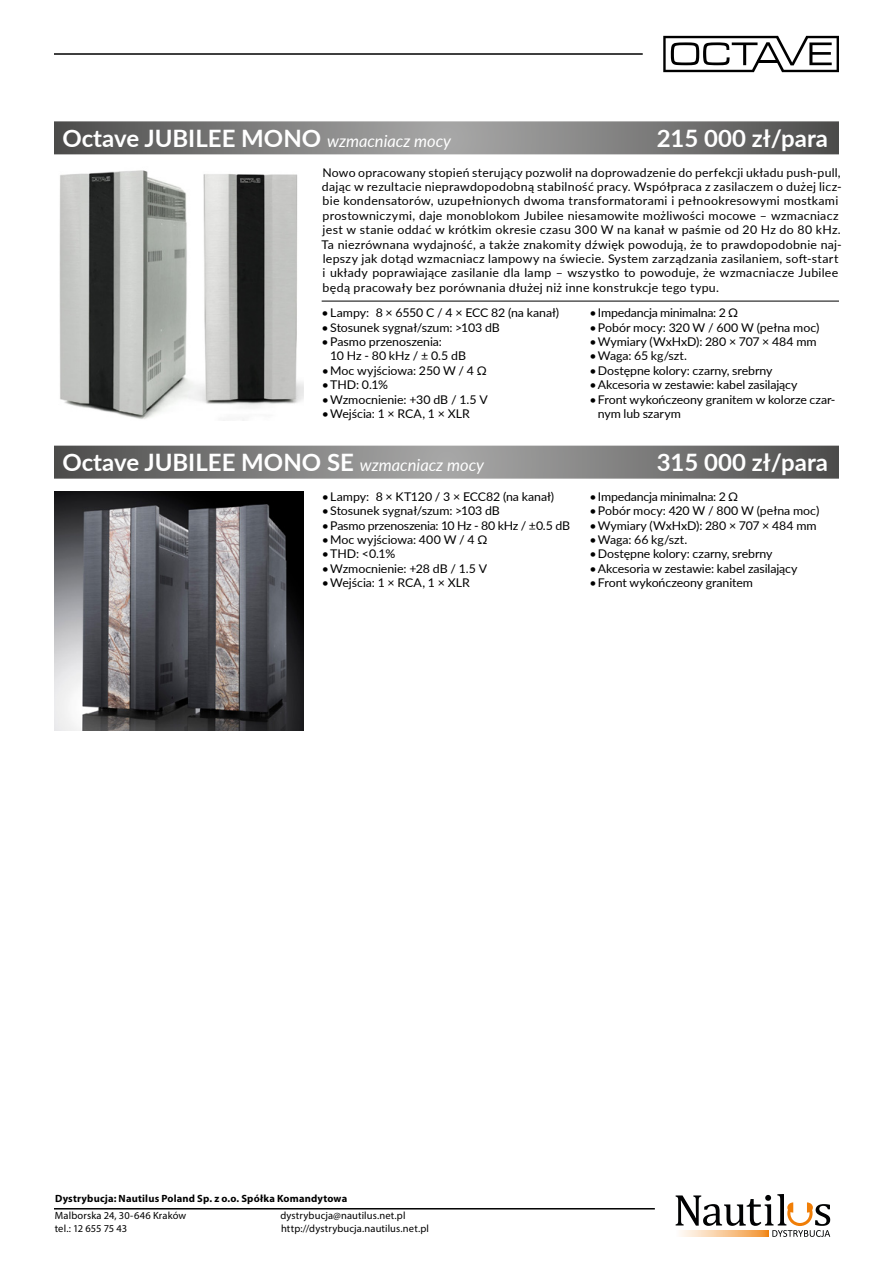
<style>
.page{position:relative;width:893px;height:1263px;background:#fff}
.page>*{position:absolute;margin:0;border:0;box-sizing:border-box;transform-origin:0 0}
.t1{font:700 24px "Lato";color:#fff}
.t2{font:12px/14.4px "Lato";letter-spacing:.015em;color:#000}
.t3{font:12px/14.4px "Lato";letter-spacing:-.005em;color:#000}
.t4{font:12px "Lato";letter-spacing:-.02em;color:#000}
.t5{font:12px "Lato";letter-spacing:-.01em;color:#000}
.t6{font:10.5px/12.6px "Myriad Pro";letter-spacing:.01em;color:#000}
.t7{font:700 10.5px "Myriad Pro";letter-spacing:.02em;color:#000}
.s1{font-weight:400;font-style:italic;font-size:16.5px}
</style>
<div class="page">
<svg style="left:676px;top:1194px;width:154px;height:43px"></svg>
<svg style="left:676px;top:1230px;width:92px;height:6px"></svg>
<hr style="left:54px;top:1208px;width:601px;height:1px;background:#000">
<hr style="left:54px;top:53px;width:589px;height:2px;background:#000">
<svg style="left:663px;top:36px;width:176px;height:36px"></svg>
<svg style="left:54px;top:121px;width:785px;height:33px;background:#7c7c7b"></svg>
<img style="left:59px;top:170px;width:245px;height:251px">
<hr style="left:322px;top:301px;width:517px;height:1px;background:#000">
<svg style="left:54px;top:446px;width:785px;height:33px;background:#7c7c7b"></svg>
<img style="left:54px;top:491px;width:250px;height:239px">
<h1 class="t1" style="left:63px;top:120px;width:390px">Octave JUBILEE MONO <span class="s1">wzmacniacz mocy</span></h1>
<h1 class="t1" style="left:657px;top:120px;width:173px">215 000 zł/para</h1>
<p class="t2" style="left:321px;top:164px;width:522px">Nowo opracowany stopień sterujący pozwolił na doprowadzenie do perfekcji układu push-pull, dając w rezultacie nieprawdopodobną stabilność pracy. Współpraca z zasilaczem o dużej licz&shy;bie kondensatorów, uzupełnionych dwoma transformatorami i pełnookresowymi mostkami prostowniczymi, daje monoblokom Jubilee niesamowite możliwości mocowe – wzmacniacz jest w stanie oddać w krótkim okresie czasu 300 W na kanał w paśmie od 20 Hz do 80 kHz.<br>Ta niezrównana wydajność, a także znakomity dźwięk powodują, że to prawdopodobnie naj&shy;lepszy jak dotąd wzmacniacz lampowy na świecie. System zarządzania zasilaniem, soft-start i układy poprawiające zasilanie dla lamp – wszystko to powoduje, że wzmacniacze Jubilee będą pracowały bez porównania dłużej niż inne konstrukcje tego typu.</p>
<p class="t3" style="left:322px;top:305px;width:239px">•Lampy: 8 × 6550 C / 4 × ECC 82 (na kanał)</p>
<p class="t3" style="left:322px;top:320px;width:180px">•Stosunek sygnał/szum: &gt;103 dB</p>
<p class="t3" style="left:330px;top:334px;width:137px;text-indent:-9px">•Pasmo przenoszenia:<br>10 Hz - 80 kHz / ± 0.5 dB</p>
<p class="t3" style="left:322px;top:363px;width:167px">•Moc wyjściowa: 250 W / 4 Ω</p>
<p class="t2" style="left:322px;top:377px;width:68px">•THD: 0.1%</p>
<p class="t3" style="left:322px;top:392px;width:168px">•Wzmocnienie: +30 dB / 1.5 V</p>
<p class="t3" style="left:322px;top:406px;width:150px">•Wejścia: 1 × RCA, 1 × XLR</p>
<p class="t4" style="left:589px;top:304px;width:150px">•Impedancja minimalna: 2 Ω</p>
<p class="t2" style="left:589px;top:320px;width:232px">•Pobór mocy: 320 W / 600 W (pełna moc)</p>
<p class="t5" style="left:589px;top:333px;width:229px">•Wymiary (WxHxD): 280 × 707 × 484 mm</p>
<p class="t5" style="left:589px;top:347px;width:99px">•Waga: 65 kg/szt.</p>
<p class="t3" style="left:589px;top:363px;width:185px">•Dostępne kolory: czarny, srebrny</p>
<p class="t3" style="left:589px;top:377px;width:210px">•Akcesoria w zestawie: kabel zasilający</p>
<p class="t3" style="left:598px;top:392px;width:239px;text-indent:-8px">•Front wykończeony granitem w kolorze czar&shy;nym lub szarym</p>
<h1 class="t1" style="left:63px;top:445px;width:423px">Octave JUBILEE MONO SE <span class="s1">wzmacniacz mocy</span></h1>
<h1 class="t1" style="left:657px;top:445px;width:173px">315 000 zł/para</h1>
<p class="t3" style="left:322px;top:489px;width:234px">•Lampy: 8 × KT120 / 3 × ECC82 (na kanał)</p>
<p class="t3" style="left:322px;top:503px;width:180px">•Stosunek sygnał/szum: &gt;103 dB</p>
<p class="t4" style="left:322px;top:517px;width:250px">•Pasmo przenoszenia: 10 Hz - 80 kHz / ±0.5 dB</p>
<p class="t2" style="left:322px;top:532px;width:167px">•Moc wyjściowa: 400 W / 4 Ω</p>
<p class="t2" style="left:322px;top:546px;width:75px">•THD: &lt;0.1%</p>
<p class="t3" style="left:322px;top:561px;width:167px">•Wzmocnienie: +28 dB / 1.5 V</p>
<p class="t3" style="left:322px;top:575px;width:150px">•Wejścia: 1 × RCA, 1 × XLR</p>
<p class="t4" style="left:589px;top:488px;width:150px">•Impedancja minimalna: 2 Ω</p>
<p class="t2" style="left:589px;top:503px;width:231px">•Pobór mocy: 420 W / 800 W (pełna moc)</p>
<p class="t5" style="left:589px;top:517px;width:229px">•Wymiary (WxHxD): 280 × 707 × 484 mm</p>
<p class="t3" style="left:589px;top:532px;width:99px">•Waga: 66 kg/szt.</p>
<p class="t3" style="left:589px;top:546px;width:185px">•Dostępne kolory: czarny, srebrny</p>
<p class="t3" style="left:589px;top:561px;width:210px">•Akcesoria w zestawie: kabel zasilający</p>
<p class="t3" style="left:589px;top:575px;width:165px">•Front wykończeony granitem</p>
<p class="t7" style="left:55px;top:1192px;width:294px">Dystrybucja: Nautilus Poland Sp. z o.o. Spółka Komandytowa</p>
<p class="t6" style="left:55px;top:1209px;width:133px">Malborska 24, 30-646 Kraków tel.: 12 655 75 43</p>
<p class="t6" style="left:280px;top:1209px;width:150px">dystrybucja@nautilus.net.pl http://dystrybucja.nautilus.net.pl</p>
</div>
